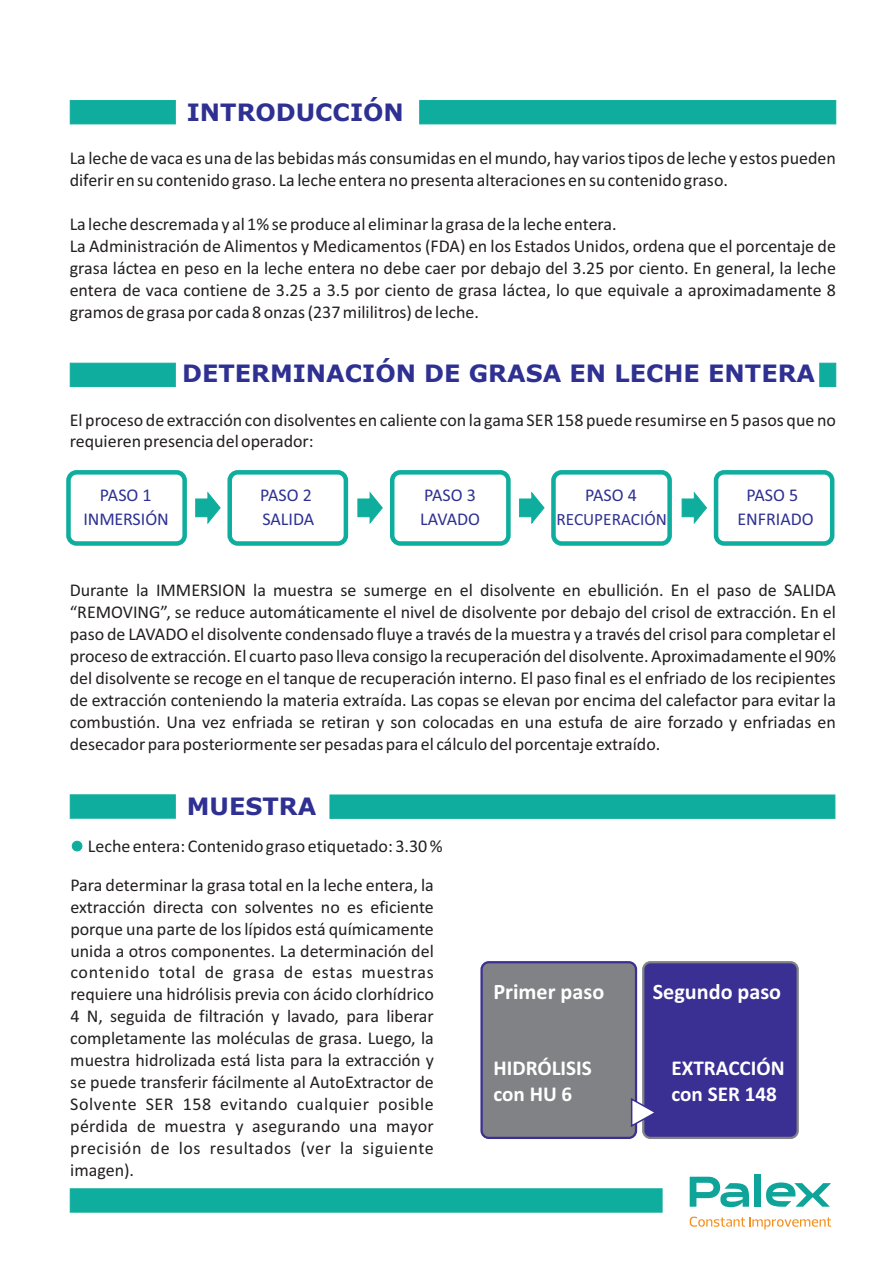
<style>
.page{position:relative;width:893px;height:1263px;background:#fff}
.page>*{position:absolute;margin:0;border:0;box-sizing:border-box;transform-origin:0 0}
.t1{font:700 24px "Verdana";color:#2e3092}
.t2{font:700 22.2px "Calibri";color:#fff}
.t3{font:700 21.15px/25.8px "Calibri";color:#fff}
.t4{font:18px/21.9px "Calibri";color:#231f20}
.t5{font:18px/23.7px "Calibri";color:#2e3092}
.t6{font:17.25px "Calibri";color:#2e3092}
</style>
<div class="page">
<div style="left:70px;top:1188px;width:592px;height:24px;background:#0ead9d;border:1px solid #0ead9d"></div>
<div style="left:70px;top:100px;width:106px;height:24px;background:#0ead9d"></div>
<div style="left:419px;top:100px;width:417px;height:24px;background:#0ead9d"></div>
<div style="left:70px;top:363px;width:106px;height:24px;background:#0ead9d;border:1px solid #0ead9d"></div>
<div style="left:819px;top:363px;width:17px;height:24px;background:#0ead9d;border:1px solid #0ead9d"></div>
<svg style="left:195px;top:491px;width:26px;height:33px"></svg>
<svg style="left:357px;top:491px;width:26px;height:33px"></svg>
<svg style="left:519px;top:491px;width:26px;height:33px"></svg>
<svg style="left:681px;top:491px;width:26px;height:33px"></svg>
<div style="left:66px;top:470px;width:121px;height:76px;border:4px solid #0ead9d;border-radius:8px"></div>
<div style="left:227px;top:470px;width:121px;height:76px;border:4px solid #0ead9d;border-radius:8px"></div>
<div style="left:390px;top:470px;width:121px;height:76px;border:4px solid #0ead9d;border-radius:8px"></div>
<div style="left:551px;top:470px;width:121px;height:76px;border:4px solid #0ead9d;border-radius:8px"></div>
<div style="left:714px;top:470px;width:120px;height:76px;border:4px solid #0ead9d;border-radius:8px"></div>
<div style="left:70px;top:794px;width:106px;height:25px;background:#0ead9d;border:1px solid #0ead9d"></div>
<div style="left:72px;top:841px;width:10px;height:10px;background:#0ead9d;border:1px solid #0ead9d;border-radius:50%"></div>
<div style="left:480px;top:961px;width:157px;height:178px;background:#808285;border:2px solid #3a2f92;border-radius:7px"></div>
<div style="left:642px;top:961px;width:157px;height:178px;background:#3a2f92;border:2px solid #808285;border-radius:7px"></div>
<svg style="left:631px;top:1096px;width:23px;height:32px"></svg>
<div style="left:330px;top:794px;width:505px;height:25px;background:#0ead9d;border:1px solid #0ead9d"></div>
<svg style="left:690px;top:1177px;width:59px;height:30px"></svg>
<div style="left:755px;top:1174px;width:6px;height:33px;background:#0fa49a"></div>
<svg style="left:766px;top:1182px;width:65px;height:25px"></svg>
<svg style="left:690px;top:1216px;width:141px;height:13px"></svg>
<h1 class="t1" style="left:187px;top:102px;width:218px">INTRODUCCIÓN</h1>
<p class="t4" style="left:70px;top:148px;width:768px">La leche de vaca es una de las bebidas más consumidas en el mundo, hay varios tipos de leche y estos pueden diferir en su contenido graso. La leche entera no presenta alteraciones en su contenido graso.</p>
<p class="t4" style="left:70px;top:214px;width:768px">La leche descremada y al 1% se produce al eliminar la grasa de la leche entera.<br>La Administración de Alimentos y Medicamentos (FDA) en los Estados Unidos, ordena que el porcentaje de grasa láctea en peso en la leche entera no debe caer por debajo del 3.25 por ciento. En general, la leche entera de vaca contiene de 3.25 a 3.5 por ciento de grasa láctea, lo que equivale a aproximadamente 8 gramos de grasa por cada 8 onzas (237 mililitros) de leche.</p>
<h1 class="t1" style="left:182px;top:363px;width:634px">DETERMINACIÓN DE GRASA EN LECHE ENTERA</h1>
<p class="t4" style="left:70px;top:410px;width:768px">El proceso de extracción con disolventes en caliente con la gama SER 158 puede resumirse en 5 pasos que no requieren presencia del operador:</p>
<p class="t5" style="left:83px;top:485px;width:87px;text-align:center">PASO 1<br>INMERSIÓN</p>
<p class="t5" style="left:260px;top:484px;width:56px">PASO 2<br>SALIDA</p>
<p class="t5" style="left:420px;top:485px;width:61px">PASO 3<br>LAVADO</p>
<p class="t5" style="left:585px;top:485px;width:53px">PASO 4</p>
<p class="t6" style="left:557px;top:512px;width:112px">RECUPERACIÓN</p>
<p class="t5" style="left:737px;top:485px;width:78px;text-align:center">PASO 5<br>ENFRIADO</p>
<p class="t4" style="left:70px;top:580px;width:768px;text-align:justify">Durante la IMMERSION la muestra se sumerge en el disolvente en ebullición. En el paso de SALIDA “REMOVING”, se reduce automáticamente el nivel de disolvente por debajo del crisol de extracción. En el paso de LAVADO el disolvente condensado fluye a través de la muestra y a través del crisol para completar el proceso de extracción. El cuarto paso lleva consigo la recuperación del disolvente. Aproximadamente el 90% del disolvente se recoge en el tanque de recuperación interno. El paso final es el enfriado de los recipientes de extracción conteniendo la materia extraída. Las copas se elevan por encima del calefactor para evitar la combustión. Una vez enfriada se retiran y son colocadas en una estufa de aire forzado y enfriadas en desecador para posteriormente ser pesadas para el cálculo del porcentaje extraído.</p>
<h1 class="t1" style="left:187px;top:797px;width:131px">MUESTRA</h1>
<p class="t4" style="left:88px;top:836px;width:356px">Leche entera: Contenido graso etiquetado: 3.30 %</p>
<p class="t4" style="left:70px;top:875px;width:365px;text-align:justify">Para determinar la grasa total en la leche entera, la extracción directa con solventes no es eficiente porque una parte de los lípidos está químicamente unida a otros componentes. La determinación del contenido total de grasa de estas muestras requiere una hidrólisis previa con ácido clorhídrico 4 N, seguida de filtración y lavado, para liberar completamente las moléculas de grasa. Luego, la muestra hidrolizada está lista para la extracción y se puede transferir fácilmente al AutoExtractor de Solvente SER 158 evitando cualquier posible pérdida de muestra y asegurando una mayor precisión de los resultados (ver la siguiente imagen).</p>
<p class="t2" style="left:493px;top:982px;width:112px">Primer paso</p>
<p class="t2" style="left:653px;top:982px;width:130px">Segundo paso</p>
<p class="t3" style="left:493px;top:1057px;width:100px">HIDRÓLISIS con HU 6</p>
<p class="t3" style="left:671px;top:1057px;width:115px">EXTRACCIÓN con SER 148</p>
</div>
